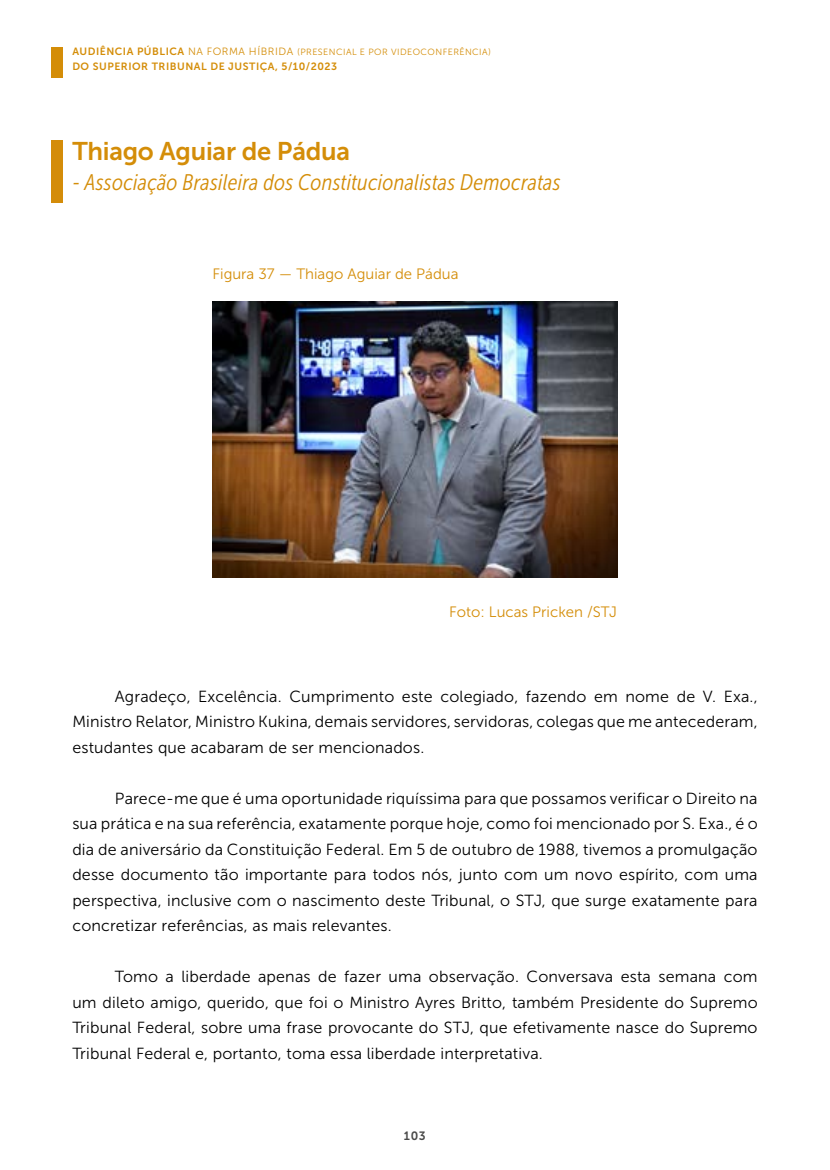
<style>
.page{position:relative;width:830px;height:1170px;background:#fff}
.page>*{position:absolute;margin:0;border:0;box-sizing:border-box;transform-origin:0 0}
.t1{font:25.5px "Museo Sans 700";letter-spacing:-.01em;color:#d48d08}
.t2{font:italic 22.5px "Museo Sans Cond 300";letter-spacing:.01em;color:#d48d08}
.t3{font:16.05px/25.5px "Museo Sans 300";letter-spacing:.01em;color:#000;text-align:justify}
.t4{font:15px "Museo Sans 300";color:#d48d08}
.t5{font:12px "Museo Sans 700";color:#4a4a49}
.t6{font:10.5px "Museo Sans 700";letter-spacing:.05em;color:#d48d08}
.t7{font:9px "Museo Sans 300";letter-spacing:.05em;color:#d48d08}
.s1{font-family:"Museo Sans 700";font-size:10.5px}
.s2{font-size:10.5px}
.s3{color:#d48c09}
</style>
<div class="page">
<div style="left:51px;top:47px;width:11px;height:31px;background:#d48d08"></div>
<div style="left:51px;top:140px;width:11px;height:63px;background:#d48c09"></div>
<img style="left:212px;top:301px;width:405px;height:276px">
<p class="t7" style="left:72px;top:47px;width:420px"><span class="s1">AUDIÊNCIA PÚBLICA</span> <span class="s2">NA FORMA HÍBRIDA</span> (PRESENCIAL E POR VIDEOCONFERÊNCIA)</p>
<p class="t6" style="left:72px;top:60px;width:266px">DO SUPERIOR TRIBUNAL DE JUSTIÇA, 5/10/2023</p>
<h1 class="t1" style="left:72px;top:136px;width:279px">Thiago Aguiar de Pádua</h1>
<h2 class="t2" style="left:72px;top:170px;width:489px">- Associação Brasileira dos Constitucionalistas Democratas</h2>
<p class="t4" style="left:212px;top:266px;width:247px">Figura 37 <span class="s3">—</span> Thiago Aguiar de Pádua</p>
<p class="t4" style="left:449px;top:603px;width:169px">Foto: Lucas Pricken /STJ</p>
<p class="t3" style="left:72px;top:683px;width:686px;text-indent:43px">Agradeço, Excelência. Cumprimento este colegiado, fazendo em nome de V. Exa., Ministro Relator, Ministro Kukina, demais servidores, servidoras, colegas que me antecederam, estudantes que acabaram de ser mencionados.</p>
<p class="t3" style="left:72px;top:785px;width:686px;text-indent:43px">Parece-me que é uma oportunidade riquíssima para que possamos verificar o Direito na sua prática e na sua referência, exatamente porque hoje, como foi mencionado por S. Exa., é o dia de aniversário da Constituição Federal. Em 5 de outubro de 1988, tivemos a promulgação desse documento tão importante para todos nós, junto com um novo espírito, com uma perspectiva, inclusive com o nascimento deste Tribunal, o STJ, que surge exatamente para concretizar referências, as mais relevantes.</p>
<p class="t3" style="left:72px;top:964px;width:686px;text-indent:43px">Tomo a liberdade apenas de fazer uma observação. Conversava esta semana com um dileto amigo, querido, que foi o Ministro Ayres Britto, também Presidente do Supremo Tribunal Federal, sobre uma frase provocante do STJ, que efetivamente nasce do Supremo Tribunal Federal e, portanto, toma essa liberdade interpretativa.</p>
<p class="t5" style="left:404px;top:1128px;width:23px">103</p>
</div>
